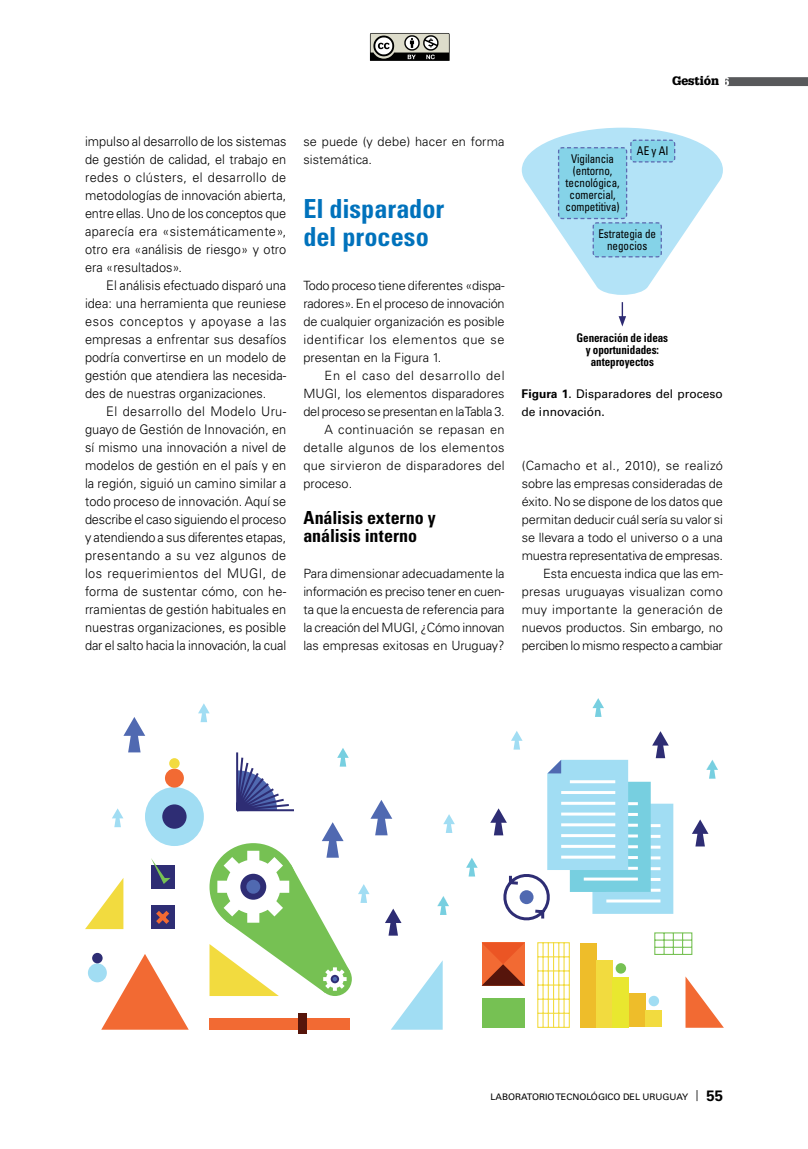
<style>
.page{position:relative;width:808px;height:1149px;background:#fff}
.page>*{position:absolute;margin:0;border:0;box-sizing:border-box;transform-origin:0 0}
.t1{font:700 condensed 26.25px/28.5px "Univers LT Std";color:#0072bc}
.t2{font:700 condensed 18px/18px "Univers LT Std";color:#000}
.t3{font:300 13.2px/18px "Univers LT Std";color:#000;text-align:justify;scale:.96 1}
.t4{font:300 12.75px/18px "Univers LT Std";color:#000;text-align:justify}
.t5{font:300 12.75px "Univers LT Std";letter-spacing:.03em;color:#000}
.t6{font:300 12.75px "Univers LT Std";letter-spacing:-.02em;color:#000}
.t7{font:300 12.75px "Univers LT Std";letter-spacing:.025em;color:#000}
.t8{font:300 12.75px "Univers LT Std";letter-spacing:.05em;color:#000}
.t9{font:condensed 12px/12px "Univers LT Std";letter-spacing:-.005em;color:#000;text-align:center;scale:.92 1}
.t10{font:700 condensed 12px/12px "Univers LT Std";letter-spacing:-.005em;color:#000;text-align:center;scale:.92 1}
.t11{font:12px/18px "Univers LT Std";color:#000}
.t12{font:900 12px "Glypha LT Std";color:#000}
.t13{font:9px "Univers LT Std";color:#000}
.s1{font-weight:700}
.s2{font-weight:300;font-stretch:ultra-condensed;font-size:15px}
.s3{font-weight:700;font-size:15px}
</style>
<div class="page">
<svg style="left:725px;top:77px;width:83px;height:9px"></svg>
<svg style="left:370px;top:33px;width:80px;height:28px;background:#85857e"></svg>
<svg style="left:522px;top:128px;width:201px;height:167px"></svg>
<svg style="left:619px;top:302px;width:7px;height:24px"></svg>
<svg style="left:318px;top:961px;width:34px;height:34px"></svg>
<svg style="left:123px;top:717px;width:22px;height:35px"></svg>
<svg style="left:385px;top:908px;width:16px;height:27px"></svg>
<svg style="left:692px;top:819px;width:16px;height:27px"></svg>
<svg style="left:370px;top:800px;width:22px;height:35px"></svg>
<svg style="left:466px;top:858px;width:12px;height:18px"></svg>
<svg style="left:592px;top:698px;width:12px;height:18px"></svg>
<svg style="left:337px;top:748px;width:12px;height:18px"></svg>
<svg style="left:437px;top:896px;width:12px;height:18px"></svg>
<svg style="left:706px;top:760px;width:12px;height:18px"></svg>
<svg style="left:358px;top:884px;width:12px;height:18px"></svg>
<svg style="left:198px;top:703px;width:12px;height:19px"></svg>
<svg style="left:112px;top:808px;width:11px;height:19px"></svg>
<svg style="left:443px;top:814px;width:12px;height:18px"></svg>
<svg style="left:490px;top:731px;width:183px;height:190px"></svg>
<div style="left:482px;top:998px;width:43px;height:29px;background:#76c153"></div>
<svg style="left:482px;top:942px;width:43px;height:43px;background:#cb5025"></svg>
<svg style="left:236px;top:752px;width:58px;height:60px"></svg>
<svg style="left:209px;top:822px;width:141px;height:173px"></svg>
<svg style="left:391px;top:960px;width:52px;height:69px"></svg>
<svg style="left:86px;top:878px;width:37px;height:50px"></svg>
<svg style="left:685px;top:976px;width:39px;height:51px"></svg>
<div style="left:209px;top:1017px;width:141px;height:12px;background:#f26a33"></div>
<div style="left:298px;top:1013px;width:9px;height:20px;background:#56150b"></div>
<svg style="left:101px;top:954px;width:88px;height:75px"></svg>
<div style="left:580px;top:942px;width:16px;height:85px;background:#eebd2a"></div>
<div style="left:596px;top:959px;width:17px;height:68px;background:#f2db3f"></div>
<div style="left:613px;top:976px;width:16px;height:51px;background:#e9e72f"></div>
<div style="left:629px;top:993px;width:16px;height:34px;background:#eebd2a"></div>
<div style="left:645px;top:1010px;width:16px;height:17px;background:#f2db3f"></div>
<svg style="left:537px;top:942px;width:33px;height:86px"></svg>
<div style="left:145px;top:786px;width:59px;height:59px;background:#a1ddf3;border-radius:50%"></div>
<div style="left:162px;top:804px;width:25px;height:24px;background:#2e2d74;border-radius:50%"></div>
<div style="left:165px;top:768px;width:19px;height:19px;background:#f26a33;border-radius:50%"></div>
<div style="left:169px;top:758px;width:11px;height:10px;background:#f2db3f;border-radius:50%"></div>
<div style="left:88px;top:963px;width:19px;height:19px;background:#a1ddf3;border-radius:50%"></div>
<div style="left:92px;top:952px;width:11px;height:11px;background:#2e2d74;border-radius:50%"></div>
<div style="left:151px;top:865px;width:23px;height:23px;background:#2e2d74"></div>
<div style="left:151px;top:905px;width:23px;height:23px;background:#2e2d74"></div>
<svg style="left:151px;top:858px;width:20px;height:25px"></svg>
<svg style="left:156px;top:911px;width:14px;height:13px"></svg>
<svg style="left:654px;top:932px;width:39px;height:23px"></svg>
<div style="left:649px;top:995px;width:10px;height:10px;background:#a1ddf3;border-radius:50%"></div>
<div style="left:616px;top:962px;width:10px;height:11px;background:#76c153;border-radius:50%"></div>
<p class="t12" style="left:672px;top:74px;width:49px">Gestión</p>
<p class="t3" style="left:85px;top:132px;width:211px">impulso al desarrollo de los sistemas de gestión de calidad, el trabajo en redes o clústers, el desarrollo de metodologías de innovación abierta, entre ellas. Uno de los conceptos que aparecía era «sistemáticamente», otro era «análisis de riesgo» y otro era «resultados».</p>
<p class="t3" style="left:85px;top:276px;width:211px;text-indent:21px">El análisis efectuado disparó una idea: una herramienta que reuniese esos conceptos y apoyase a las empresas a enfrentar sus desafíos podría convertirse en un modelo de gestión que atendiera las necesida&shy;des de nuestras organizaciones.</p>
<p class="t3" style="left:85px;top:402px;width:211px;text-indent:21px">El desarrollo del Modelo Uru&shy;guayo de Gestión de Innovación, en sí mismo una innovación a nivel de modelos de gestión en el país y en la región, siguió un camino similar a todo proceso de innovación. Aquí se describe el caso siguiendo el proceso y atendiendo a sus diferentes etapas, presentando a su vez algunos de los requerimientos del MUGI, de forma de sustentar cómo, con he&shy;rramientas de gestión habituales en nuestras organizaciones, es posible dar el salto hacia la innovación, la cual</p>
<p class="t4" style="left:303px;top:132px;width:203px">se puede (y debe) hacer en forma sistemática.</p>
<h1 class="t1" style="left:303px;top:194px;width:142px">El disparador del proceso</h1>
<p class="t4" style="left:303px;top:276px;width:203px">Todo proceso tiene diferentes «dispa&shy;radores». En el proceso de innovación de cualquier organización es posible identificar los elementos que se presentan en la Figura 1.</p>
<p class="t8" style="left:325px;top:367px;width:181px">En el caso del desarrollo del</p>
<p class="t4" style="left:303px;top:384px;width:203px">MUGI, los elementos disparadores</p>
<p class="t6" style="left:303px;top:403px;width:203px">del proceso se presentan en la Tabla 3.</p>
<p class="t5" style="left:325px;top:421px;width:182px">A continuación se repasan en</p>
<p class="t5" style="left:303px;top:439px;width:203px">detalle algunos de los elementos</p>
<p class="t7" style="left:303px;top:457px;width:203px">que sirvieron de disparadores del</p>
<p class="t4" style="left:303px;top:474px;width:50px">proceso.</p>
<h2 class="t2" style="left:303px;top:508px;width:134px">Análisis externo y análisis interno</h2>
<p class="t4" style="left:303px;top:564px;width:203px">Para dimensionar adecuadamente la información es preciso tener en cuen&shy;ta que la encuesta de referencia para la creación del MUGI, ¿Cómo innovan las empresas exitosas en Uruguay?</p>
<p class="t9" style="left:566px;top:153px;width:60px">Vigilancia (entorno, tecnológica, comercial, competitiva)</p>
<p class="t9" style="left:637px;top:145px;width:36px">AE y AI</p>
<p class="t9" style="left:598px;top:228px;width:64px">Estrategia de negocios</p>
<p class="t10" style="left:576px;top:332px;width:101px">Generación de ideas y oportunidades: anteproyectos</p>
<p class="t11" style="left:522px;top:384px;width:203px"><span class="s1">Figura 1</span>. Disparadores del proceso de innovación.</p>
<p class="t4" style="left:522px;top:456px;width:203px;text-align:right">(Camacho et al., 2010), se realizó sobre las empresas consideradas de éxito. No se dispone de los datos que permitan deducir cuál sería su valor si se llevara a todo el universo o a una muestra representativa de empresas.<br>Esta encuesta indica que las em&shy;presas uruguayas visualizan como muy importante la generación de nuevos productos. Sin embargo, no perciben lo mismo respecto a cambiar</p>
<p class="t13" style="left:490px;top:1090px;width:234px">LABORATORIO TECNOLÓGICO DEL URUGUAY <span class="s2">|</span> <span class="s3">55</span></p>
</div>
